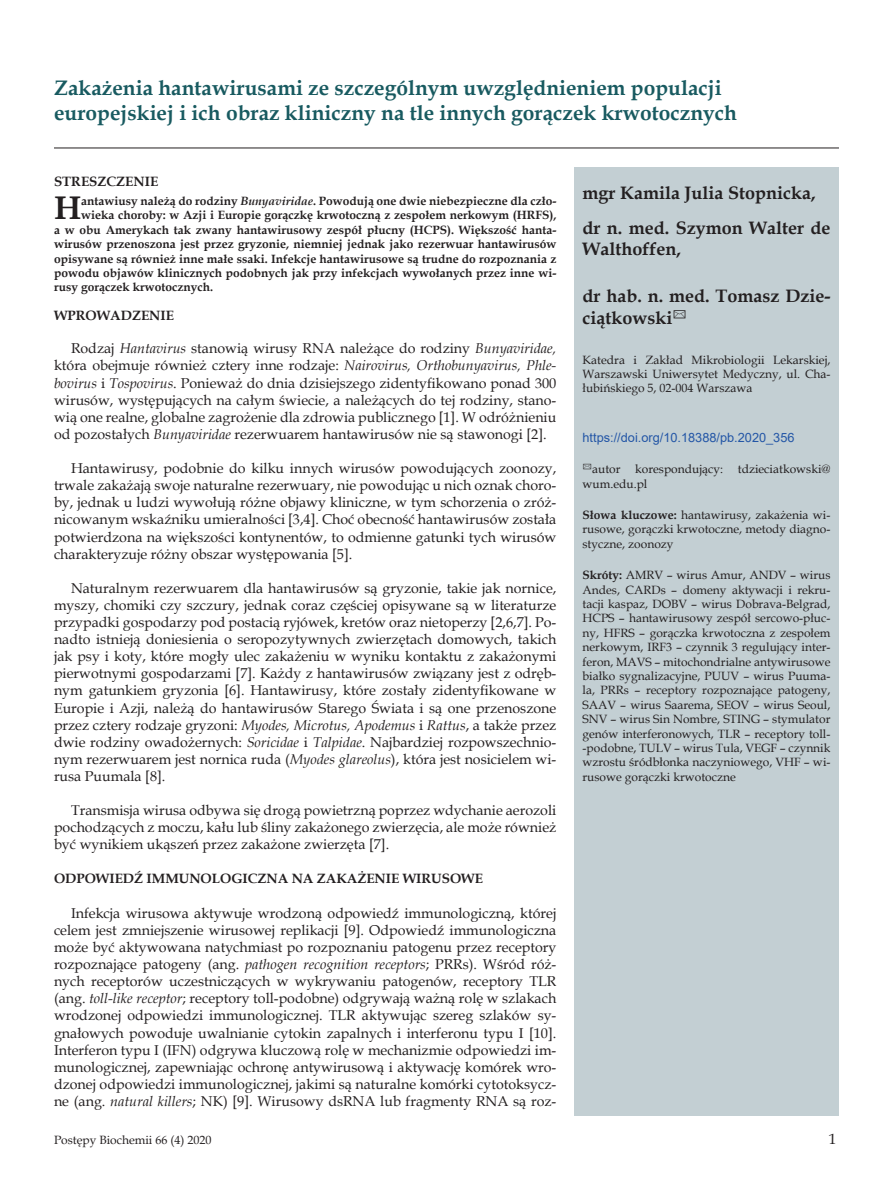
<style>
.page{position:relative;width:893px;height:1191px;background:#fff}
.page>*{position:absolute;margin:0;border:0;box-sizing:border-box;transform-origin:0 0}
._7_Streszczenie{font:700 32.7px "Book Antiqua";color:#231f20}
._1_Tytul{font:700 21px/25.2px "Book Antiqua";color:#185a60}
._2_Autor{font:700 18px/21.6px "Book Antiqua";color:#231f20}
.t1{font:15px "Book Antiqua";color:#231f20}
.Body_tekst{font:14.25px/17.1px "Book Antiqua";color:#231f20;text-align:justify}
.Tytul_1{font:700 13.5px "Book Antiqua";color:#231f20}
._5_Skroty{font:12.75px "Arial";color:#2356a6}
._5_Skroty-2{font:12px/14.4px "Book Antiqua";color:#231f20;text-align:justify}
._7_Streszczenie-2{font:700 12px "Book Antiqua";color:#231f20}
._3_Adres{font:12px/14.4px "Book Antiqua";color:#231f20;text-align:justify}
.s1{font-style:italic}
.s2{font-weight:700}
</style>
<div class="page">
<hr style="left:54px;top:148px;width:785px;height:1px;background:#231f20">
<div style="left:574px;top:167px;width:265px;height:948px;background:#c3cfd3"></div>
<p class="_1_Tytul" style="left:54px;top:75px;width:684px">Zakażenia hantawirusami ze szczególnym uwzględnieniem populacji europejskiej i ich obraz kliniczny na tle innych gorączek krwotocznych</p>
<p class="Tytul_1" style="left:54px;top:172px;width:106px">STRESZCZENIE</p>
<p class="_7_Streszczenie" style="left:54px;top:186px;width:29px">H</p>
<p class="_7_Streszczenie-2" style="left:81px;top:193px;width:477px">antawiusy należą do rodziny <span class="s1">Bunyaviridae</span>. Powodują one dwie niebezpieczne dla czło-</p>
<p class="_7_Streszczenie-2" style="left:81px;top:207px;width:477px">wieka choroby: w Azji i Europie gorączkę krwotoczną z zespołem nerkowym (HRFS),</p>
<p class="_7_Streszczenie-2" style="left:54px;top:221px;width:504px">a w obu Amerykach tak zwany hantawirusowy zespół płucny (HCPS). Większość hanta-</p>
<p class="_7_Streszczenie-2" style="left:54px;top:236px;width:504px">wirusów przenoszona jest przez gryzonie, niemniej jednak jako rezerwuar hantawirusów</p>
<p class="_7_Streszczenie-2" style="left:54px;top:250px;width:504px">opisywane są również inne małe ssaki. Infekcje hantawirusowe są trudne do rozpoznania z</p>
<p class="_7_Streszczenie-2" style="left:54px;top:265px;width:504px">powodu objawów klinicznych podobnych jak przy infekcjach wywołanych przez inne wi-</p>
<p class="_7_Streszczenie-2" style="left:54px;top:279px;width:160px">rusy gorączek krwotocznych.</p>
<p class="Tytul_1" style="left:54px;top:306px;width:121px">WPROWADZENIE</p>
<p class="Body_tekst" style="left:54px;top:339px;width:504px;text-indent:17px">Rodzaj <span class="s1">Hantavirus</span> stanowią wirusy RNA należące do rodziny <span class="s1">Bunyaviridae, </span>która obejmuje również cztery inne rodzaje: <span class="s1">Nairovirus, Orthobunyavirus, Phle&shy;bovirus</span> i <span class="s1">Tospovirus</span>. Ponieważ do dnia dzisiejszego zidentyfikowano ponad 300 wirusów, występujących na całym świecie, a należących do tej rodziny, stano&shy;wią one realne, globalne zagrożenie dla zdrowia publicznego [1]. W odróżnieniu od pozostałych <span class="s1">Bunyaviridae</span> rezerwuarem hantawirusów nie są stawonogi [2].</p>
<p class="Body_tekst" style="left:54px;top:459px;width:504px;text-indent:17px">Hantawirusy, podobnie do kilku innych wirusów powodujących zoonozy, trwale zakażają swoje naturalne rezerwuary, nie powodując u nich oznak choro&shy;by, jednak u ludzi wywołują różne objawy kliniczne, w tym schorzenia o zróż&shy;nicowanym wskaźniku umieralności [3,4]. Choć obecność hantawirusów została potwierdzona na większości kontynentów, to odmienne gatunki tych wirusów charakteryzuje różny obszar występowania [5].</p>
<p class="Body_tekst" style="left:54px;top:579px;width:504px;text-indent:17px">Naturalnym rezerwuarem dla hantawirusów są gryzonie, takie jak nornice, myszy, chomiki czy szczury, jednak coraz częściej opisywane są w literaturze przypadki gospodarzy pod postacią ryjówek, kretów oraz nietoperzy [2,6,7]. Po&shy;nadto istnieją doniesienia o seropozytywnych zwierzętach domowych, takich jak psy i koty, które mogły ulec zakażeniu w wyniku kontaktu z zakażonymi pierwotnymi gospodarzami [7]. Każdy z hantawirusów związany jest z odręb&shy;nym gatunkiem gryzonia [6]. Hantawirusy, które zostały zidentyfikowane w Europie i Azji, należą do hantawirusów Starego Świata i są one przenoszone przez cztery rodzaje gryzoni: <span class="s1">Myodes, Microtus, Apodemus</span> i <span class="s1">Rattus</span>, a także przez dwie rodziny owadożernych: <span class="s1">Soricidae</span> i <span class="s1">Talpidae</span>. Najbardziej rozpowszechnio&shy;nym rezerwuarem jest nornica ruda (<span class="s1">Myodes glareolus</span>), która jest nosicielem wi&shy;rusa Puumala [8].</p>
<p class="Body_tekst" style="left:54px;top:801px;width:504px;text-indent:17px">Transmisja wirusa odbywa się drogą powietrzną poprzez wdychanie aerozoli pochodzących z moczu, kału lub śliny zakażonego zwierzęcia, ale może również być wynikiem ukąszeń przez zakażone zwierzęta [7].</p>
<p class="Tytul_1" style="left:54px;top:869px;width:430px">ODPOWIEDŹ IMMUNOLOGICZNA NA ZAKAŻENIE WIRUSOWE</p>
<p class="Body_tekst" style="left:54px;top:904px;width:504px;text-indent:17px">Infekcja wirusowa aktywuje wrodzoną odpowiedź immunologiczną, której celem jest zmniejszenie wirusowej replikacji [9]. Odpowiedź immunologiczna może być aktywowana natychmiast po rozpoznaniu patogenu przez receptory rozpoznające patogeny (ang. <span class="s1">pathogen recognition receptors</span>; PRRs). Wśród róż&shy;nych receptorów uczestniczących w wykrywaniu patogenów, receptory TLR (ang. <span class="s1">toll-like receptor</span>; receptory toll-podobne) odgrywają ważną rolę w szlakach wrodzonej odpowiedzi immunologicznej. TLR aktywując szereg szlaków sy&shy;gnałowych powoduje uwalnianie cytokin zapalnych i interferonu typu I [10].<br>Interferon typu I (IFN) odgrywa kluczową rolę w mechanizmie odpowiedzi im&shy;munologicznej, zapewniając ochronę antywirusową i aktywację komórek wro&shy;dzonej odpowiedzi immunologicznej, jakimi są naturalne komórki cytotoksycz&shy;ne (ang. <span class="s1">natural killers</span>; NK) [9]. Wirusowy dsRNA lub fragmenty RNA są roz-</p>
<p class="_2_Autor" style="left:583px;top:182px;width:234px">mgr Kamila Julia Stopnicka,</p>
<p class="_2_Autor" style="left:583px;top:217px;width:249px">dr n. med. Szymon Walter de<br>Walthoffen,</p>
<p class="_2_Autor" style="left:583px;top:285px;width:249px">dr hab. n. med. Tomasz Dzie&shy;ciątkowski✉</p>
<p class="_3_Adres" style="left:583px;top:352px;width:249px">Katedra i Zakład Mikrobiologii Lekarskiej, Warszawski Uniwersytet Medyczny, ul. Cha&shy;łubińskiego 5, 02-004 Warszawa</p>
<p class="_5_Skroty" style="left:583px;top:428px;width:213px">https://doi.org/10.18388/pb.2020_356</p>
<p class="_5_Skroty-2" style="left:583px;top:461px;width:249px">✉autor korespondujący: tdzieciatkowski@ wum.edu.pl</p>
<p class="_5_Skroty-2" style="left:583px;top:507px;width:249px"><span class="s2">Słowa kluczowe:</span> hantawirusy, zakażenia wi&shy;rusowe, gorączki krwotoczne, metody diagno&shy;styczne, zoonozy</p>
<p class="_5_Skroty-2" style="left:583px;top:567px;width:249px"><span class="s2">Skróty:</span> AMRV – wirus Amur, ANDV – wirus Andes, CARDs – domeny aktywacji i rekru&shy;tacji kaspaz, DOBV – wirus Dobrava-Belgrad, HCPS – hantawirusowy zespół sercowo-płuc&shy;ny, HFRS – gorączka krwotoczna z zespołem nerkowym, IRF3 – czynnik 3 regulujący inter&shy;feron, MAVS – mitochondrialne antywirusowe białko sygnalizacyjne, PUUV – wirus Puuma&shy;la, PRRs – receptory rozpoznające patogeny, SAAV – wirus Saarema, SEOV – wirus Seoul, SNV – wirus Sin Nombre, STING – stymulator genów interferonowych, TLR – receptory toll--podobne, TULV – wirus Tula, VEGF – czynnik wzrostu śródbłonka naczyniowego, VHF – wi&shy;rusowe gorączki krwotoczne</p>
<p class="_5_Skroty-2" style="left:54px;top:1132px;width:159px">Postępy Biochemii 66 (4) 2020</p>
<p class="t1" style="left:829px;top:1128px;width:9px">1</p>
</div>
